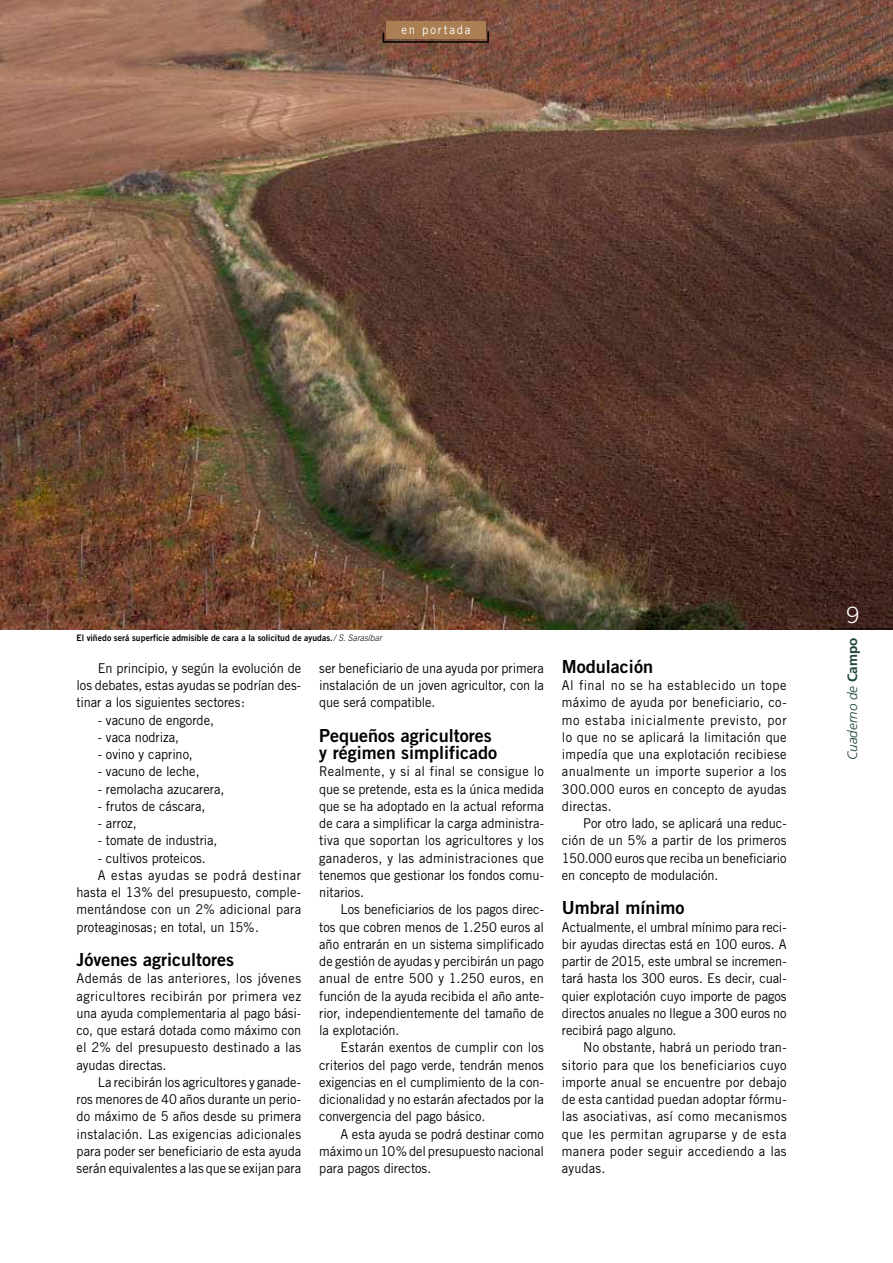
<style>
.page{position:relative;width:893px;height:1263px;background:#fff}
.page>*{position:absolute;margin:0;border:0;box-sizing:border-box;transform-origin:0 0}
.t1{font:300 22.5px "Trade Gothic";color:#fff}
.t2{font:18px/17.2px "Trade Gothic Bold Two";color:#000}
.t3{font:13.5px/17.2px "Trade Gothic";color:#000;text-align:justify;scale:.95 1}
.t4{font:13.5px "Trade Gothic";letter-spacing:.05em;color:#000;scale:.95 1}
.t5{font:italic 300 13.5px "Frutiger";color:#1c4535}
.t6{font:12px "Trade Gothic";letter-spacing:.155em;color:#fff;scale:.95 1}
.t7{font:9px "Trade Gothic Bold Two";letter-spacing:.01em;color:#000;scale:.95 1}
.s1{font-family:"Trade Gothic";font-weight:300;font-style:italic}
.s2{font-weight:700;font-style:normal}
</style>
<div class="page">
<img style="left:0;top:0;width:893px;height:629px">
<hr style="left:829px;top:628px;width:64px;height:1px;background:#000">
<svg style="left:382px;top:30px;width:108px;height:13px"></svg>
<div style="left:386px;top:21px;width:99px;height:18px;background:#ab7e54"></div>
<p class="t6" style="left:401px;top:23px;width:74px">en portada</p>
<p class="t7" style="left:77px;top:632px;width:323px">El viñedo será superficie admisible de cara a la solicitud de ayudas.<span class="s1">/ S. Sarasíbar</span></p>
<p class="t3" style="left:77px;top:659px;width:238px;text-indent:21px">En principio, y según la evolución de los debates, estas ayudas se podrían des&shy;tinar a los siguientes sectores:</p>
<p class="t3" style="left:98px;top:711px;width:124px">- vacuno de engorde,</p>
<p class="t3" style="left:98px;top:728px;width:87px">- vaca nodriza,</p>
<p class="t3" style="left:98px;top:745px;width:102px">- ovino y caprino,</p>
<p class="t3" style="left:98px;top:763px;width:109px">- vacuno de leche,</p>
<p class="t3" style="left:98px;top:780px;width:135px">- remolacha azucarera,</p>
<p class="t3" style="left:98px;top:797px;width:115px">- frutos de cáscara,</p>
<p class="t3" style="left:98px;top:814px;width:43px">- arroz,</p>
<p class="t3" style="left:98px;top:832px;width:127px">- tomate de industria,</p>
<p class="t3" style="left:98px;top:849px;width:115px">- cultivos proteicos.</p>
<p class="t4" style="left:98px;top:867px;width:216px">A estas ayudas se podrá destinar</p>
<p class="t3" style="left:77px;top:883px;width:238px">hasta el 13% del presupuesto, comple-</p>
<p class="t3" style="left:77px;top:901px;width:238px">mentándose con un 2% adicional para</p>
<p class="t3" style="left:77px;top:918px;width:194px">proteaginosas; en total, un 15%.</p>
<h2 class="t2" style="left:77px;top:951px;width:159px">Jóvenes agricultores</h2>
<p class="t3" style="left:77px;top:970px;width:238px">Además de las anteriores, los jóvenes agricultores recibirán por primera vez una ayuda complementaria al pago bási&shy;co, que estará dotada como máximo con el 2% del presupuesto destinado a las ayudas directas.</p>
<p class="t3" style="left:77px;top:1073px;width:238px;text-indent:21px">La recibirán los agricultores y ganade&shy;ros menores de 40 años durante un perio&shy;do máximo de 5 años desde su primera instalación. Las exigencias adicionales para poder ser beneficiario de esta ayuda serán equivalentes a las que se exijan para</p>
<p class="t3" style="left:319px;top:659px;width:238px">ser beneficiario de una ayuda por primera instalación de un joven agricultor, con la que será compatible.</p>
<h2 class="t2" style="left:319px;top:726px;width:179px">Pequeños agricultores y régimen simplificado</h2>
<p class="t3" style="left:319px;top:763px;width:238px">Realmente, y si al final se consigue lo que se pretende, esta es la única medida que se ha adoptado en la actual reforma de cara a simplificar la carga administra&shy;tiva que soportan los agricultores y los ganaderos, y las administraciones que tenemos que gestionar los fondos comu&shy;nitarios.</p>
<p class="t3" style="left:319px;top:901px;width:238px;text-indent:21px">Los beneficiarios de los pagos direc&shy;tos que cobren menos de 1.250 euros al año entrarán en un sistema simplificado de gestión de ayudas y percibirán un pago anual de entre 500 y 1.250 euros, en función de la ayuda recibida el año ante&shy;rior, independientemente del tamaño de la explotación.</p>
<p class="t3" style="left:319px;top:1039px;width:238px;text-indent:21px">Estarán exentos de cumplir con los criterios del pago verde, tendrán menos exigencias en el cumplimiento de la con&shy;dicionalidad y no estarán afectados por la convergencia del pago básico.</p>
<p class="t3" style="left:319px;top:1125px;width:238px;text-indent:21px">A esta ayuda se podrá destinar como máximo un 10% del presupuesto nacional para pagos directos.</p>
<h2 class="t2" style="left:562px;top:657px;width:93px">Modulación</h2>
<p class="t3" style="left:562px;top:676px;width:238px">Al final no se ha establecido un tope máximo de ayuda por beneficiario, co&shy;mo estaba inicialmente previsto, por lo que no se aplicará la limitación que impedía que una explotación recibiese anualmente un importe superior a los 300.000 euros en concepto de ayudas directas.</p>
<p class="t3" style="left:562px;top:814px;width:238px;text-indent:21px">Por otro lado, se aplicará una reduc&shy;ción de un 5% a partir de los primeros 150.000 euros que reciba un beneficiario en concepto de modulación.</p>
<h2 class="t2" style="left:562px;top:899px;width:124px">Umbral mínimo</h2>
<p class="t3" style="left:562px;top:918px;width:238px">Actualmente, el umbral mínimo para reci&shy;bir ayudas directas está en 100 euros. A partir de 2015, este umbral se incremen&shy;tará hasta los 300 euros. Es decir, cual&shy;quier explotación cuyo importe de pagos directos anuales no llegue a 300 euros no recibirá pago alguno.</p>
<p class="t3" style="left:562px;top:1039px;width:238px;text-indent:21px">No obstante, habrá un periodo tran&shy;sitorio para que los beneficiarios cuyo importe anual se encuentre por debajo de esta cantidad puedan adoptar fórmu&shy;las asociativas, así como mecanismos que les permitan agruparse y de esta manera poder seguir accediendo a las ayudas.</p>
<h1 class="t1" style="left:847px;top:601px;width:14px">9</h1>
<p class="t5" style="left:845px;top:760px;width:124px;rotate:-90deg">Cuaderno de <span class="s2">Campo</span></p>
</div>
